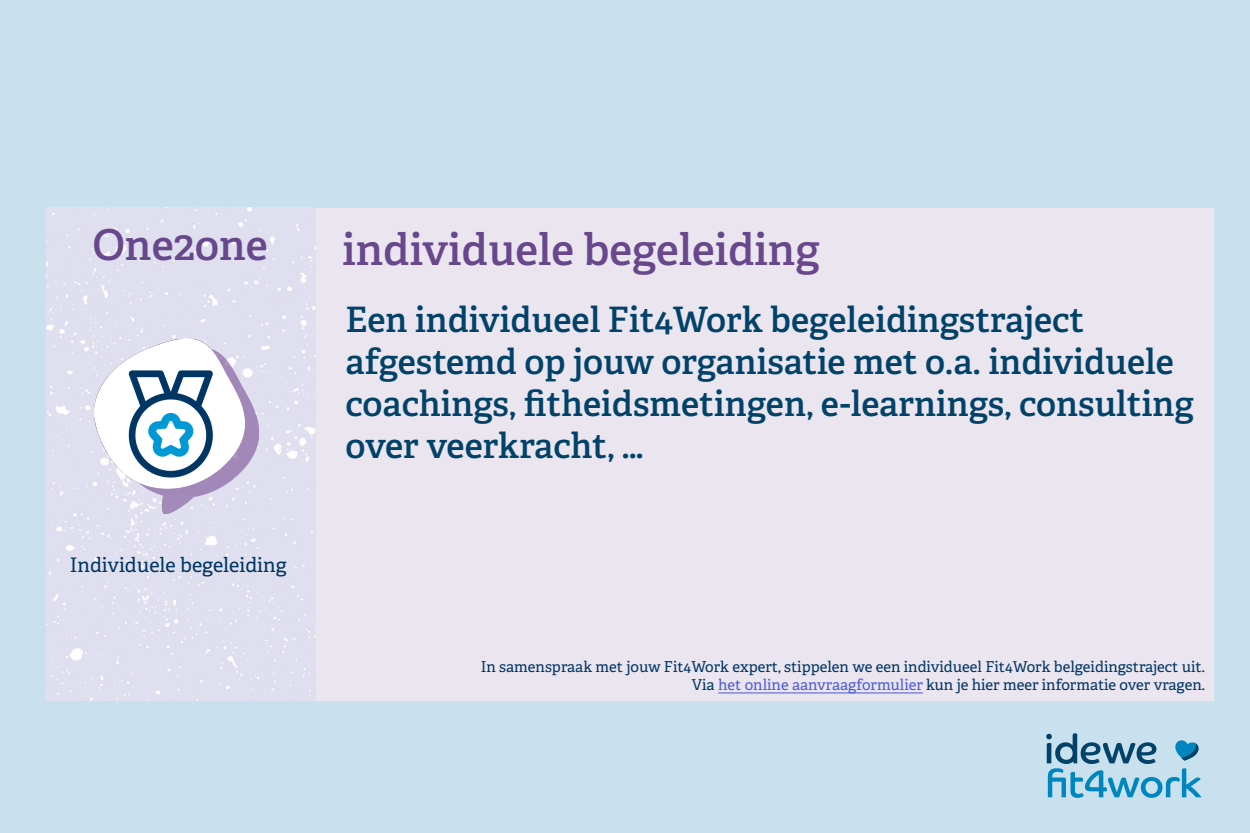
<style>
.page{position:relative;width:1250px;height:833px;background:#fff}
.page>*{position:absolute;margin:0;border:0;box-sizing:border-box;transform-origin:0 0}
.t1{font:600 43.75px "Adelle";color:#68478d}
.t2{font:600 42.5px "Adelle";color:#68478d}
.t3{font:600 35px/42px "Adelle";color:#014269}
.t4{font:20px "Adelle";color:#003564}
.t5{font:15px/18px "Adelle";color:#003564;text-align:right}
.s1{color:#4f5cd6}
</style>
<div class="page">
<div style="left:0;top:0;width:1250px;height:832px;background:#c9e1ef"></div>
<svg style="left:1046px;top:733px;width:156px;height:64px;background:#88bad4"></svg>
<div style="left:47px;top:208px;width:1167px;height:492px;background:#eae5ef"></div>
<div style="left:46px;top:208px;width:269px;height:492px;background:#e0dfef"></div>
<img style="left:46px;top:319px;width:268px;height:237px">
<hr style="left:718px;top:692px;width:205px;height:1px;background:#4f5cd6">
<h2 class="t2" style="left:92px;top:218px;width:177px">One2one</h2>
<h3 class="t4" style="left:70px;top:553px;width:218px">Individuele begeleiding</h3>
<h1 class="t1" style="left:342px;top:222px;width:479px">individuele begeleiding</h1>
<h3 class="t3" style="left:346px;top:298px;width:850px">Een individueel Fit4Work begeleidingstraject afgestemd op jouw organisatie met o.a. individuele coachings, fitheidsmetingen, e-learnings, consulting over veerkracht, …</h3>
<p class="t5" style="left:481px;top:658px;width:726px">In samenspraak met jouw Fit4Work expert, stippelen we een individueel Fit4Work belgeidingstraject uit.<br>Via <span class="s1">het online aanvraagformulier</span> kun je hier meer informatie over vragen.</p>
</div>
